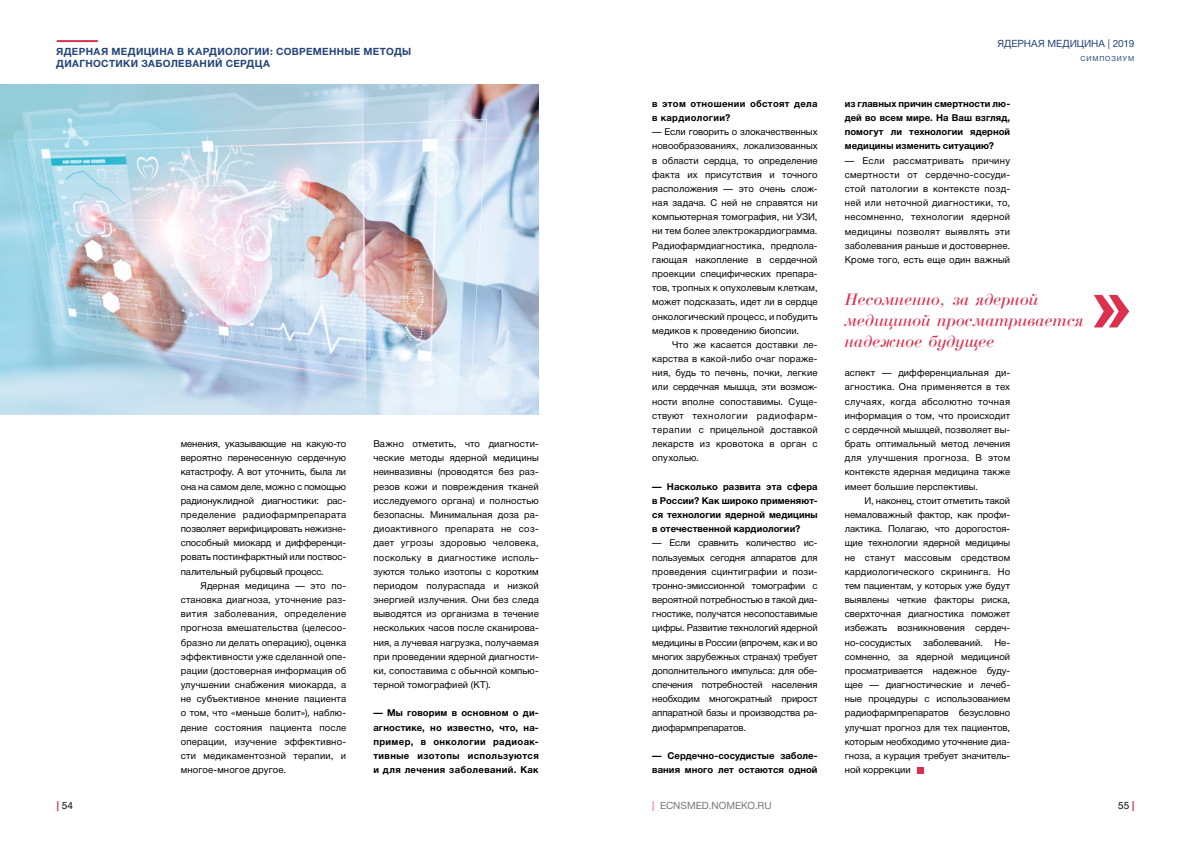
<style>
.page{position:relative;width:1191px;height:842px;background:#fff}
.page>*{position:absolute;margin:0;border:0;box-sizing:border-box;transform-origin:0 0}
.t1{font:italic 17.5px/21px "Bodoni";letter-spacing:.005em;color:#dc304f}
.t2{font:700 10px/12px "Helvetica Neue Cyr";letter-spacing:.03em;color:#26467a}
.t3{font:10px "Helvetica Neue Cyr";color:#000}
.t4{font:10px "Helvetica Neue Cyr";letter-spacing:-.005em;color:#26467a}
.t5{font:9.5px/14.2px "Helvetica Neue Cyr";letter-spacing:.01em;color:#000;text-align:justify}
.t6{font:700 9.5px/14.2px "Helvetica Neue Cyr";letter-spacing:.01em;color:#000;text-align:justify}
.t7{font:700 9.5px/14.2px "Helvetica Neue Cyr";letter-spacing:.035em;color:#000}
.t8{font:7px "Helvetica Neue Cyr";letter-spacing:.13em;color:#26467a}
.s1{font-weight:700;color:#dc304f}
</style>
<div class="page">
<svg style="left:1094px;top:295px;width:35px;height:32px"></svg>
<svg style="left:917px;top:767px;width:6px;height:6px"></svg>
<img style="left:0;top:85px;width:539px;height:329px">
<hr style="left:57px;top:40px;width:41px;height:2px;background:#dc304f">
<p class="t2" style="left:56px;top:45px;width:356px">ЯДЕРНАЯ МЕДИЦИНА В КАРДИОЛОГИИ: СОВРЕМЕННЫЕ МЕТОДЫ<br>ДИАГНОСТИКИ ЗАБОЛЕВАНИЙ СЕРДЦА</p>
<p class="t5" style="left:181px;top:437px;width:167px">менения, указывающие на какую-то вероятно перенесенную сердечную катастрофу. А вот уточнить, была ли она на самом деле, можно с помощью радионуклидной диагностики: рас&shy;пределение радиофармпрепарата позволяет верифицировать нежизне&shy;способный миокард и дифференци&shy;ровать постинфарктный или поствос&shy;палительный рубцовый процесс.</p>
<p class="t5" style="left:181px;top:578px;width:167px;text-indent:20px">Ядерная медицина — это по&shy;становка диагноза, уточнение раз&shy;вития заболевания, определение прогноза вмешательства (целесоо&shy;бразно ли делать операцию), оценка эффективности уже сделанной опе&shy;рации (достоверная информация об улучшении снабжения миокарда, а не субъективное мнение пациента о том, что «меньше болит»), наблю&shy;дение состояния пациента после операции, изучение эффективно&shy;сти медикаментозной терапии, и многое-многое другое.</p>
<p class="t5" style="left:373px;top:437px;width:167px">Важно отметить, что диагности&shy;ческие методы ядерной медицины неинвазивны (проводятся без раз&shy;резов кожи и повреждения тканей исследуемого органа) и полностью безопасны. Минимальная доза ра&shy;диоактивного препарата не соз&shy;дает угрозы здоровью человека, поскольку в диагностике исполь&shy;зуются только изотопы с коротким периодом полураспада и низкой энергией излучения. Они без следа выводятся из организма в течение нескольких часов после сканирова&shy;ния, а лучевая нагрузка, получаемая при проведении ядерной диагности&shy;ки, сопоставима с обычной компью&shy;терной томографией (КТ).</p>
<p class="t6" style="left:373px;top:706px;width:167px">— Мы говорим в основном о ди&shy;агностике, но известно, что, на&shy;пример, в онкологии радиоак&shy;тивные изотопы используются и для лечения заболеваний. Как</p>
<p class="t7" style="left:652px;top:96px;width:167px">в этом отношении обстоят дела в кардиологии?</p>
<p class="t5" style="left:652px;top:125px;width:167px">— Если говорить о злокачественных новообразованиях, локализованных в области сердца, то определение факта их присутствия и точного расположения — это очень слож&shy;ная задача. С ней не справятся ни компьютерная томография, ни УЗИ, ни тем более электрокардиограмма.<br>Радиофармдиагностика, предпола&shy;гающая накопление в сердечной проекции специфических препара&shy;тов, тропных к опухолевым клеткам, может подсказать, идет ли в сердце онкологический процесс, и побудить медиков к проведению биопсии.</p>
<p class="t5" style="left:652px;top:337px;width:167px;text-indent:20px">Что же касается доставки ле&shy;карства в какой-либо очаг пораже&shy;ния, будь то печень, почки, легкие или сердечная мышца, эти возмож&shy;ности вполне сопоставимы. Суще&shy;ствуют технологии радиофарм&shy;терапии с прицельной доставкой лекарств из кровотока в орган с опухолью.</p>
<p class="t6" style="left:652px;top:479px;width:167px">— Насколько развита эта сфера в России? Как широко применяют&shy;ся технологии ядерной медицины в отечественной кардиологии?</p>
<p class="t5" style="left:652px;top:536px;width:167px">— Если сравнить количество ис&shy;пользуемых сегодня аппаратов для проведения сцинтиграфии и пози&shy;тронно-эмиссионной томографии с вероятной потребностью в такой диа&shy;гностике, получатся несопоставимые цифры. Развитие технологий ядерной медицины в России (впрочем, как и во многих зарубежных странах) требует дополнительного импульса: для обе&shy;спечения потребностей населения необходим многократный прирост аппаратной базы и производства ра&shy;диофармпрепаратов.</p>
<p class="t6" style="left:652px;top:748px;width:167px">— Сердечно-сосудистые заболе&shy;вания много лет остаются одной</p>
<p class="t4" style="left:997px;top:38px;width:138px">ЯДЕРНАЯ МЕДИЦИНА | 2019</p>
<p class="t8" style="left:1080px;top:55px;width:55px">симпозиум</p>
<p class="t6" style="left:844px;top:97px;width:167px">из главных причин смертности лю&shy;дей во всем мире. На Ваш взгляд, помогут ли технологии ядерной медицины изменить ситуацию?</p>
<p class="t5" style="left:844px;top:153px;width:167px">— Если рассматривать причину смертности от сердечно-сосуди&shy;стой патологии в контексте позд&shy;ней или неточной диагностики, то, несомненно, технологии ядерной медицины позволят выявлять эти заболевания раньше и достовернее.<br>Кроме того, есть еще один важный</p>
<h1 class="t1" style="left:844px;top:289px;width:240px">Несомненно, за ядерной медициной просматривается надежное будущее</h1>
<p class="t5" style="left:844px;top:366px;width:167px">аспект — дифференциальная ди&shy;агностика. Она применяется в тех случаях, когда абсолютно точная информация о том, что происходит с сердечной мышцей, позволяет вы&shy;брать оптимальный метод лечения для улучшения прогноза. В этом контексте ядерная медицина также имеет большие перспективы.</p>
<p class="t5" style="left:844px;top:493px;width:167px;text-indent:20px">И, наконец, стоит отметить такой немаловажный фактор, как профи&shy;лактика. Полагаю, что дорогостоя&shy;щие технологии ядерной медицины не станут массовым средством кардиологического скрининга. Но тем пациентам, у которых уже будут выявлены четкие факторы риска, сверхточная диагностика поможет избежать возникновения сердеч&shy;но-сосудистых заболеваний. Не&shy;сомненно, за ядерной медициной просматривается надежное буду&shy;щее — диагностические и лечеб&shy;ные процедуры с использованием радиофармпрепаратов безусловно улучшат прогноз для тех пациентов, которым необходимо уточнение диа&shy;гноза, а курация требует значитель&shy;ной коррекции</p>
<p class="t3" style="left:57px;top:800px;width:18px"><span class="s1">|</span> 54</p>
<p class="t3" style="left:1118px;top:800px;width:18px">55 <span class="s1">|</span></p>
<p class="t3" style="left:652px;top:800px;width:121px"><span class="s1">|</span> ECNSMED.NOMEKO.RU</p>
</div>
